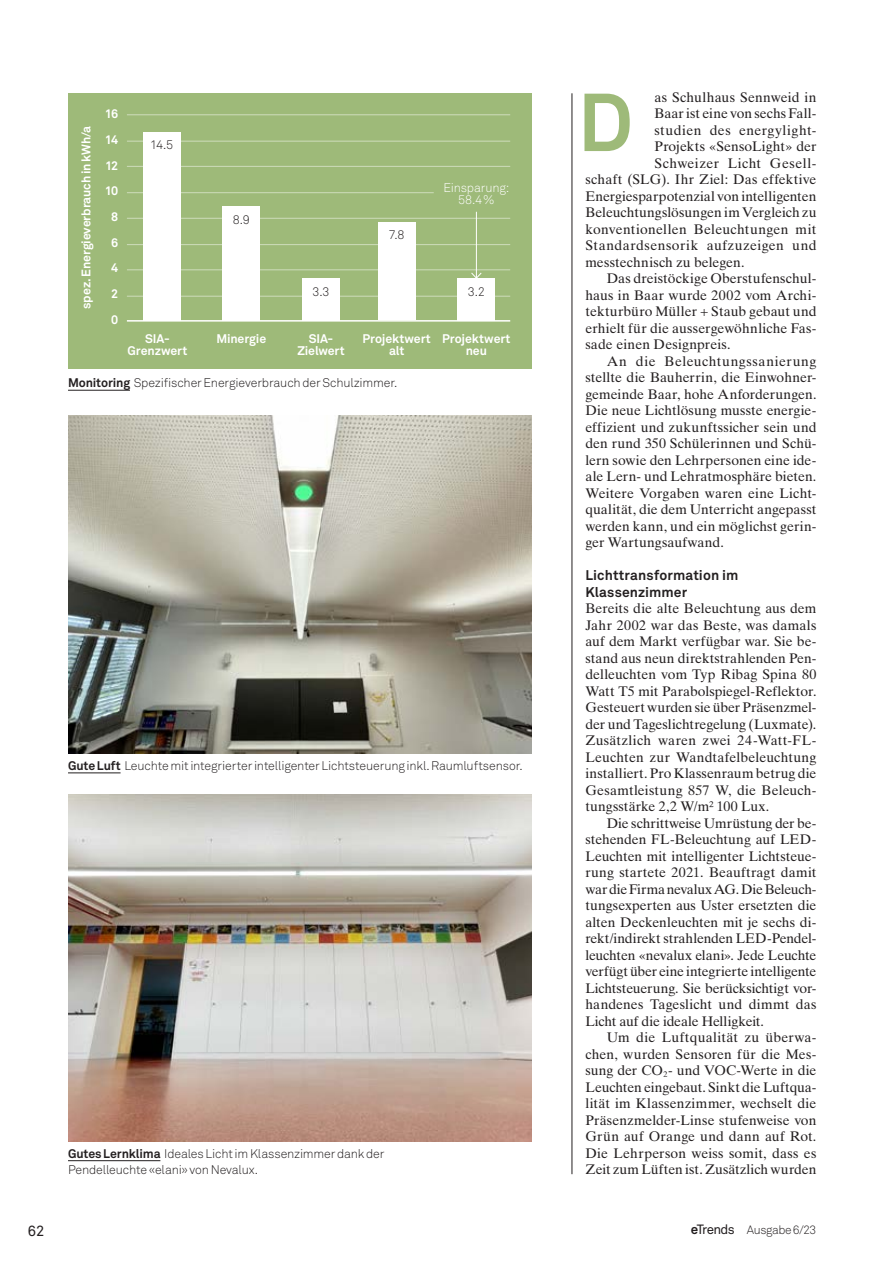
<style>
.page{position:relative;width:893px;height:1263px;background:#fff}
.page>*{position:absolute;margin:0;border:0;box-sizing:border-box;transform-origin:0 0}
.t1{font:700 81px "Akkurat Std";color:#9eba79}
.t2{font:14.7px "Akkurat Std";color:#231f20}
.t3{font:13.8px/16.5px "Times Ten LT Std";letter-spacing:.01em;color:#231f20;text-align:justify}
.t4{font:13.8px "Times Ten LT Std";letter-spacing:.04em;color:#231f20}
.t5{font:700 13.8px/16.5px "Akkurat Std";letter-spacing:.01em;color:#231f20}
.t6{font:13.8px "Times Ten LT Std";letter-spacing:.03em;color:#231f20}
.t7{font:13.8px "Times Ten LT Std";letter-spacing:.035em;color:#231f20}
.t8{font:300 12.3px/16.5px "Akkurat Std";letter-spacing:-.01em;color:#231f20}
.t9{font:700 12.3px/25.7px "Akkurat Std";letter-spacing:-.01em;color:#fff;text-align:center}
.t10{font:300 12.3px/12.3px "Akkurat Std";letter-spacing:-.015em;color:#fff;text-align:center}
.t11{font:300 12px "Akkurat Std";letter-spacing:-.035em;color:#231f20}
.s1{font-weight:700}
.s2{font-weight:700;font-size:13.35px}
.s3{font-weight:400;font-size:13.35px}
</style>
<div class="page">
<hr style="left:572px;top:93px;width:1px;height:1081px;background:#231f20">
<hr style="left:68px;top:390px;width:62px;height:1px;background:#231f20">
<div style="left:68px;top:93px;width:463px;height:276px;background:#9eba79"></div>
<hr style="left:127px;top:320px;width:383px;height:2px;background:#fff">
<hr style="left:127px;top:296px;width:383px;height:1px;background:#fff">
<hr style="left:127px;top:192px;width:307px;height:1px;background:#fff">
<hr style="left:127px;top:244px;width:383px;height:1px;background:#fff">
<hr style="left:127px;top:141px;width:383px;height:1px;background:#fff">
<hr style="left:127px;top:269px;width:383px;height:1px;background:#fff">
<hr style="left:127px;top:166px;width:383px;height:1px;background:#fff">
<hr style="left:127px;top:218px;width:383px;height:1px;background:#fff">
<hr style="left:127px;top:114px;width:383px;height:1px;background:#fff">
<div style="left:143px;top:132px;width:37px;height:189px;background:#fff"></div>
<div style="left:223px;top:206px;width:37px;height:115px;background:#fff"></div>
<div style="left:302px;top:279px;width:38px;height:42px;background:#fff"></div>
<div style="left:378px;top:222px;width:37px;height:98px;background:#fff"></div>
<div style="left:458px;top:279px;width:37px;height:42px;background:#fff"></div>
<hr style="left:476px;top:212px;width:1px;height:66px;background:#fff">
<svg style="left:470px;top:272px;width:12px;height:7px"></svg>
<img style="left:68px;top:415px;width:463px;height:338px">
<img style="left:68px;top:795px;width:463px;height:346px">
<hr style="left:68px;top:1160px;width:92px;height:1px;background:#231f20">
<hr style="left:68px;top:772px;width:53px;height:1px;background:#231f20">
<p class="t9" style="left:74px;top:309px;width:185px;rotate:-90deg">spez. Energieverbrauch in kWh/a</p>
<p class="t9" style="left:105px;top:101px;width:15px">16<br>14<br>12<br>10<br>8<br>6<br>4<br>2<br>0</p>
<p class="t8" style="left:150px;top:137px;width:24px">14.5</p>
<p class="t9" style="left:128px;top:332px;width:61px;line-height:12.3px">SIA-<br>Grenzwert</p>
<p class="t8" style="left:233px;top:211px;width:18px">8.9</p>
<p class="t9" style="left:216px;top:326px;width:51px">Minergie</p>
<p class="t8" style="left:313px;top:283px;width:18px">3.3</p>
<p class="t9" style="left:297px;top:332px;width:49px;line-height:12.3px">SIA-<br>Zielwert</p>
<p class="t8" style="left:389px;top:227px;width:17px">7.8</p>
<p class="t9" style="left:362px;top:332px;width:70px;line-height:12.3px">Projektwert alt</p>
<p class="t8" style="left:68px;top:375px;width:331px"><span class="s1">Monitoring</span> Spezifischer Energieverbrauch der Schulzimmer.</p>
<p class="t10" style="left:443px;top:182px;width:68px">Einsparung:<br>58.4%</p>
<p class="t8" style="left:468px;top:283px;width:18px">3.2</p>
<p class="t9" style="left:442px;top:332px;width:70px;line-height:12.3px">Projektwert neu</p>
<p class="t8" style="left:68px;top:757px;width:456px"><span class="s1">Gute Luft</span> Leuchte mit integrierter intelligenter Lichtsteuerung inkl. Raumluftsensor.</p>
<p class="t8" style="left:68px;top:1145px;width:318px"><span class="s1">Gutes Lernklima</span> Ideales Licht im Klassenzimmer dank der<br>Pendelleuchte «elani» von Nevalux.</p>
<h1 class="t1" style="left:578px;top:72px;width:57px">D</h1>
<p class="t3" style="left:654px;top:89px;width:163px">as Schulhaus Sennweid in</p>
<p class="t3" style="left:654px;top:105px;width:163px">Baar ist eine von sechs Fall-</p>
<p class="t6" style="left:654px;top:122px;width:164px">studien des energylight-</p>
<p class="t3" style="left:654px;top:138px;width:163px">Projekts «SensoLight» der</p>
<p class="t7" style="left:654px;top:155px;width:163px">Schweizer Licht Gesell-</p>
<p class="t3" style="left:585px;top:171px;width:233px">schaft (SLG). Ihr Ziel: Das effektive</p>
<p class="t3" style="left:585px;top:188px;width:232px">Energiesparpotenzial von intelligenten</p>
<p class="t3" style="left:585px;top:204px;width:233px">Beleuchtungslösungen im Vergleich zu</p>
<p class="t3" style="left:585px;top:221px;width:233px">konventionellen Beleuchtungen mit</p>
<p class="t4" style="left:585px;top:237px;width:233px">Standardsensorik aufzuzeigen und</p>
<p class="t3" style="left:585px;top:254px;width:161px">messtechnisch zu belegen.</p>
<p class="t3" style="left:607px;top:270px;width:211px">Das dreistöckige Oberstufenschul-</p>
<p class="t3" style="left:585px;top:287px;width:233px">haus in Baar wurde 2002 vom Archi-</p>
<p class="t3" style="left:585px;top:303px;width:233px">tekturbüro Müller + Staub gebaut und</p>
<p class="t3" style="left:585px;top:320px;width:233px">erhielt für die aussergewöhnliche Fas-</p>
<p class="t3" style="left:585px;top:336px;width:147px">sade einen Designpreis.</p>
<p class="t4" style="left:607px;top:353px;width:211px">An die Beleuchtungssanierung</p>
<p class="t3" style="left:585px;top:369px;width:233px">stellte die Bauherrin, die Einwohner-</p>
<p class="t3" style="left:585px;top:385px;width:233px">gemeinde Baar, hohe Anforderungen.</p>
<p class="t3" style="left:585px;top:402px;width:233px">Die neue Lichtlösung musste energie-</p>
<p class="t3" style="left:585px;top:418px;width:233px">effizient und zukunftssicher sein und</p>
<p class="t3" style="left:585px;top:435px;width:233px">den rund 350 Schülerinnen und Schü-</p>
<p class="t3" style="left:585px;top:451px;width:233px">lern sowie den Lehrpersonen eine ide-</p>
<p class="t3" style="left:585px;top:468px;width:233px">ale Lern- und Lehratmosphäre bieten.</p>
<p class="t3" style="left:585px;top:484px;width:233px">Weitere Vorgaben waren eine Licht-</p>
<p class="t3" style="left:585px;top:501px;width:233px">qualität, die dem Unterricht angepasst</p>
<p class="t3" style="left:585px;top:517px;width:233px">werden kann, und ein möglichst gerin-</p>
<p class="t3" style="left:585px;top:534px;width:140px">ger Wartungsaufwand.</p>
<p class="t5" style="left:585px;top:567px;width:154px">Lichttransformation im<br>Klassenzimmer</p>
<p class="t3" style="left:585px;top:600px;width:233px">Bereits die alte Beleuchtung aus dem Jahr 2002 war das Beste, was damals auf dem Markt verfügbar war. Sie be&shy;stand aus neun direktstrahlenden Pen&shy;delleuchten vom Typ Ribag Spina 80<br>Watt T5 mit Parabolspiegel-Reflektor.<br>Gesteuert wurden sie über Präsenzmel&shy;der und Tageslichtregelung (Luxmate).<br>Zusätzlich waren zwei 24-Watt-FL-Leuchten zur Wandtafelbeleuchtung installiert. Pro Klassenraum betrug die Gesamtleistung 857 W, die Beleuch&shy;tungsstärke 2,2 W/m² 100 Lux.</p>
<p class="t3" style="left:585px;top:814px;width:233px;text-indent:21px">Die schrittweise Umrüstung der be&shy;stehenden FL-Beleuchtung auf LED-Leuchten mit intelligenter Lichtsteue&shy;rung startete 2021. Beauftragt damit war die Firma nevalux AG. Die Beleuch&shy;tungsexperten aus Uster ersetzten die alten Deckenleuchten mit je sechs di&shy;rekt/indirekt strahlenden LED-Pendel&shy;leuchten «nevalux elani». Jede Leuchte verfügt über eine integrierte intelligente Lichtsteuerung. Sie berücksichtigt vor&shy;handenes Tageslicht und dimmt das Licht auf die ideale Helligkeit.</p>
<p class="t3" style="left:585px;top:1029px;width:233px;text-indent:21px">Um die Luftqualität zu überwa&shy;chen, wurden Sensoren für die Mes&shy;sung der CO<sub>2</sub>- und VOC-Werte in die Leuchten eingebaut. Sinkt die Luftqua&shy;lität im Klassenzimmer, wechselt die Präsenzmelder-Linse stufenweise von Grün auf Orange und dann auf Rot.<br>Die Lehrperson weiss somit, dass es Zeit zum Lüften ist. Zusätzlich wurden</p>
<p class="t2" style="left:28px;top:1223px;width:18px">62</p>
<p class="t11" style="left:691px;top:1223px;width:127px"><span class="s2">e</span><span class="s3">Trends</span> Ausgabe 6/23</p>
</div>
